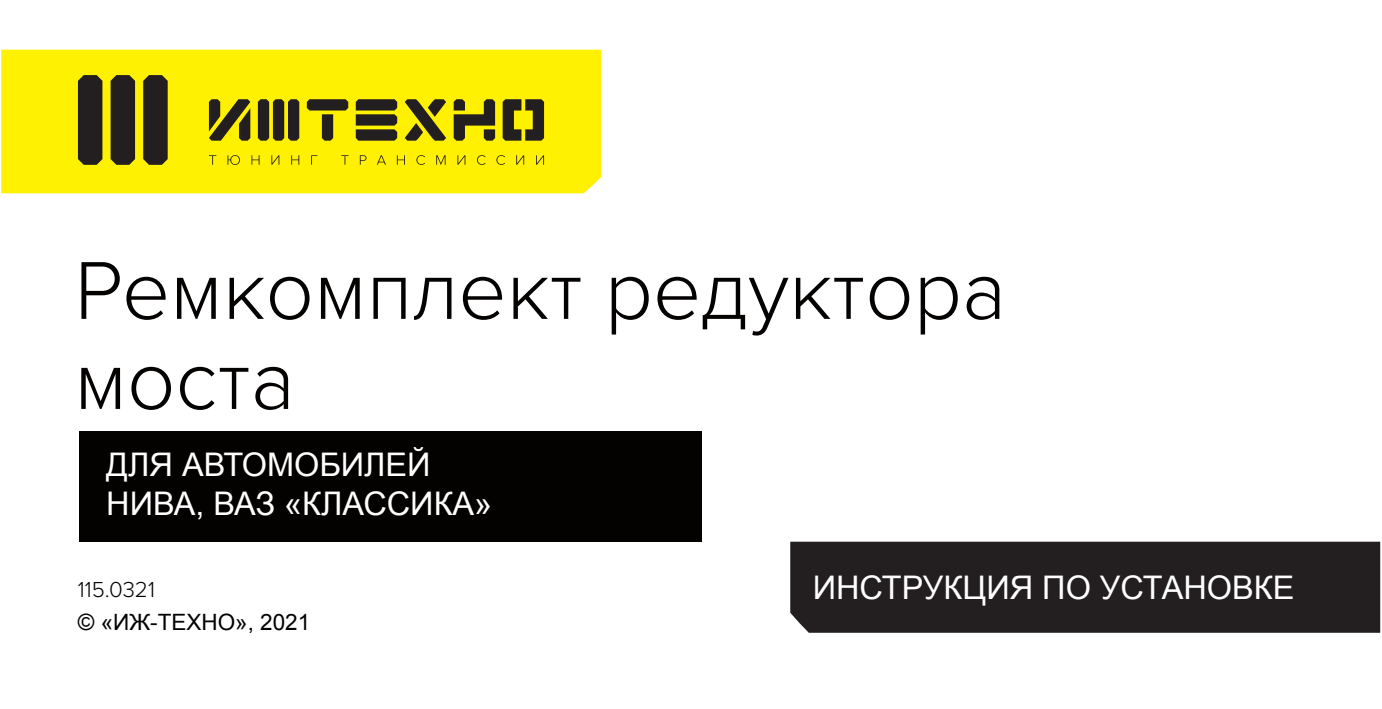
<style>
.page{position:relative;width:1382px;height:709px;background:#fff}
.page>*{position:absolute;margin:0;border:0;box-sizing:border-box;transform-origin:0 0}
.t1{font:300 85px/90px "Proxima Nova";color:#040101}
.t2{font:32.5px/39px "Arial";color:#fff}
.t3{font:22.5px "Arial";color:#040101}
.t4{font:300 22.5px "Proxima Nova";color:#040101}
</style>
<div class="page">
<div style="left:1px;top:50px;width:600px;height:143px;background:#fff101"></div>
<svg style="left:78px;top:75px;width:466px;height:90px;background:#b3a80b"></svg>
<div style="left:79px;top:431px;width:623px;height:110px;background:#040101"></div>
<div style="left:790px;top:541px;width:590px;height:91px;background:#231f20"></div>
<h1 class="t1" style="left:74px;top:246px;width:933px">Ремкомплект редуктора моста</h1>
<p class="t2" style="left:106px;top:445px;width:326px">ДЛЯ АВТОМОБИЛЕЙ<br>НИВА, ВАЗ «Классика</p>
<p class="t2" style="left:474px;top:484px;width:20px">»</p>
<p class="t4" style="left:78px;top:577px;width:79px">115.0321</p>
<p class="t2" style="left:813px;top:568px;width:483px">ИНСТРУКЦИЯ ПО УСТАНОВКЕ</p>
<p class="t3" style="left:78px;top:607px;width:234px">© «ИЖ-ТЕХНО», 2021</p>
</div>
